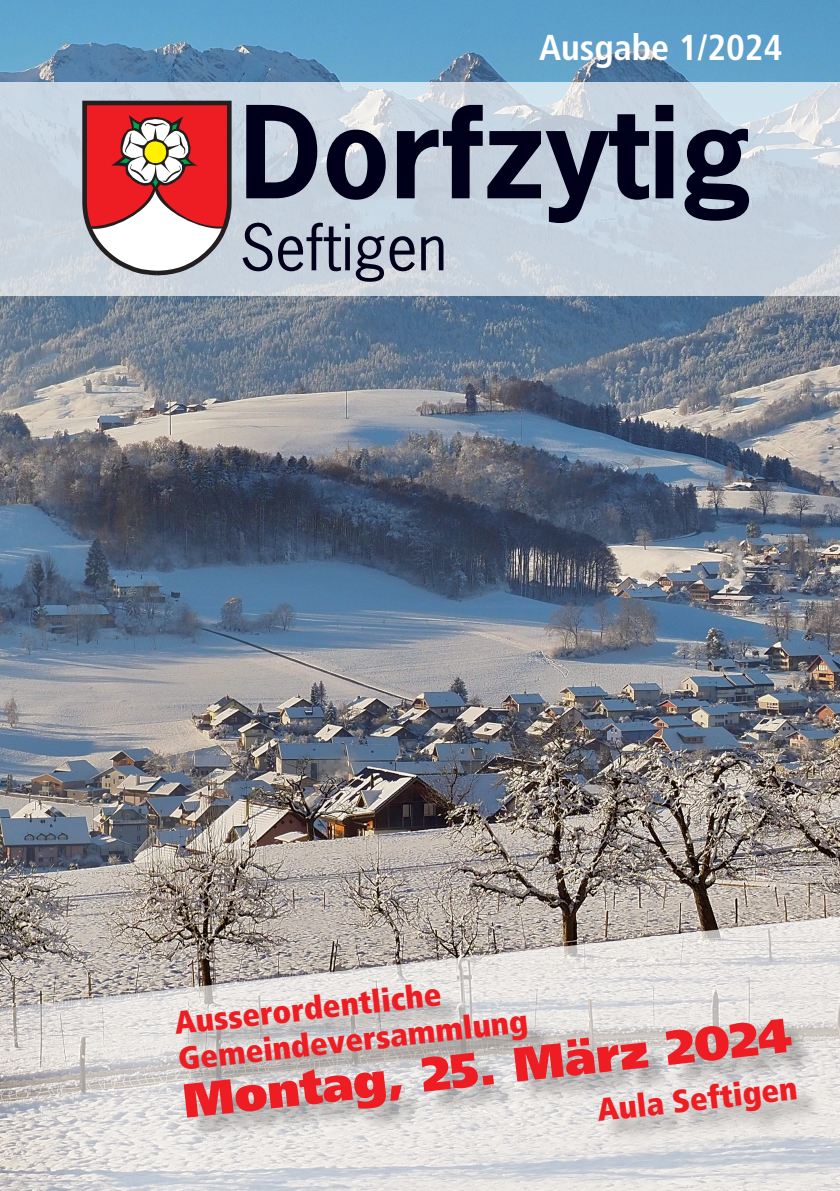
<style>
.page{position:relative;width:840px;height:1191px;background:#fff}
.page>*{position:absolute;margin:0;border:0;box-sizing:border-box;transform-origin:0 0}
.t1{font:700 120px "News Gothic Std";color:#01001a}
.t2{font:60px "News Gothic Std";color:#01001a}
.t3{font:900 48px "Frutiger LT Std";color:#ee1d23}
.t4{font:700 condensed 36px "Frutiger LT Std";color:#fff}
.t5{font:900 condensed 32px "Frutiger LT Std";color:#ee1d23}
</style>
<div class="page">
<img style="left:0;top:0;width:839px;height:909px">
<svg style="left:0;top:82px;width:839px;height:213px;background:#c9d4df"></svg>
<svg style="left:82px;top:101px;width:149px;height:174px"></svg>
<svg style="left:0;top:909px;width:839px;height:282px;background:#cbc6c4"></svg>
<div style="left:179px;top:988px;width:641px;height:157px;background:#231f20;opacity:.3"></div>
<p class="t4" style="left:539px;top:26px;width:244px">Ausgabe 1/2024</p>
<p class="t1" style="left:240px;top:73px;width:513px">Dorfzytig</p>
<p class="t2" style="left:240px;top:209px;width:209px">Seftigen</p>
<p class="t5" style="left:172px;top:1003px;width:270px;rotate:-6deg">Ausserordentliche</p>
<p class="t5" style="left:176px;top:1039px;width:353px;rotate:-6deg">Gemeindeversammlung</p>
<p class="t3" style="left:180px;top:1070px;width:613px;rotate:-6deg">Montag, 25. März 2024</p>
<p class="t5" style="left:595px;top:1090px;width:202px;rotate:-6deg">Aula Seftigen</p>
</div>
